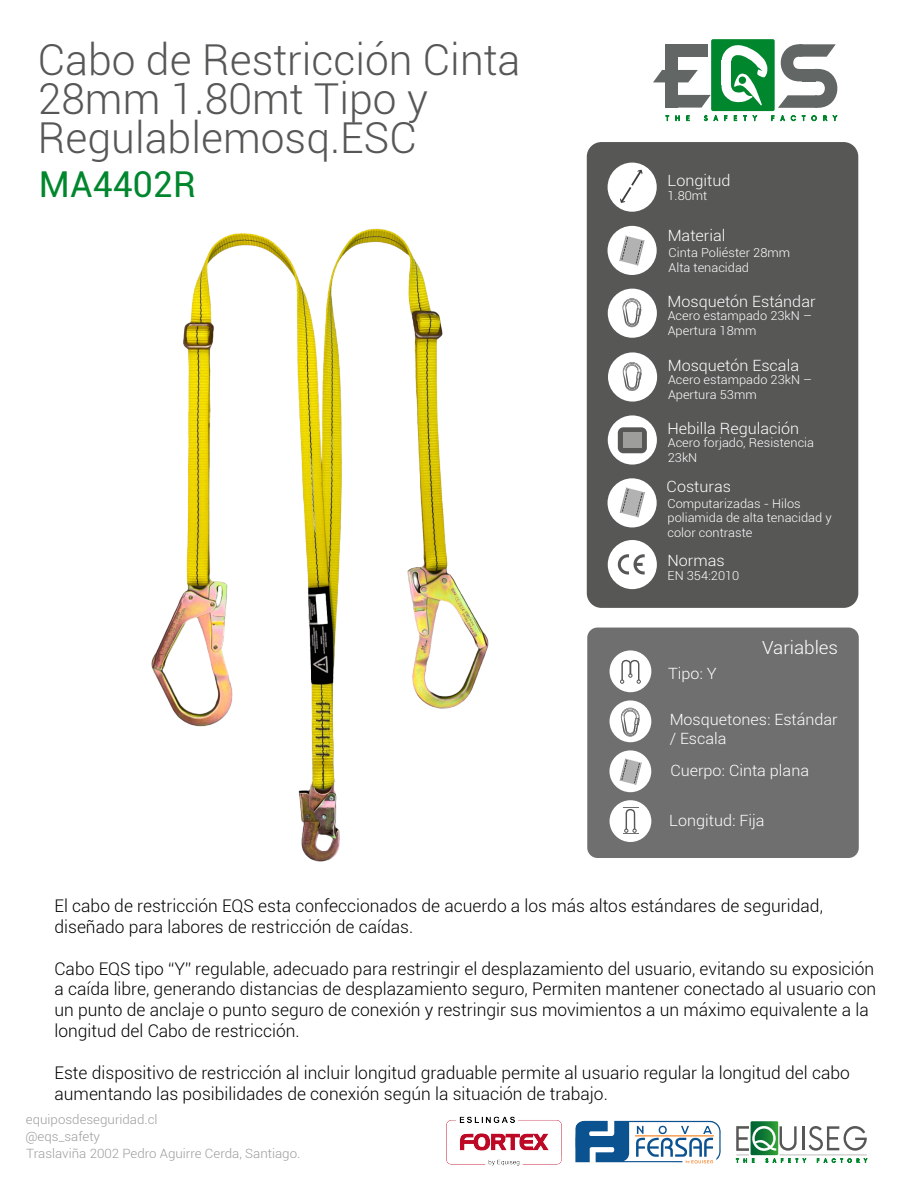
<style>
.page{position:relative;width:918px;height:1188px;background:#fff}
.page>*{position:absolute;margin:0;border:0;box-sizing:border-box;transform-origin:0 0}
.t1{font:300 42.6px/39px "Roboto";color:#575756}
.t2{font:35.7px "Roboto";color:#00862d}
.t3{font:300 18px "Roboto";color:#fff;scale:1.04 1}
.t4{font:300 17.4px/21px "Roboto";color:#000}
.t5{font:300 15.45px/18.6px "Roboto";color:#fff;scale:1.04 1}
.t6{font:300 12.75px/17.4px "Roboto";color:#9d9d9c;scale:1.04 1}
.t7{font:300 12.3px/14.7px "Roboto";color:#fff;scale:1.04 1}
</style>
<div class="page">
<div style="left:587px;top:142px;width:271px;height:466px;background:#575756;border-radius:15px"></div>
<div style="left:711px;top:39px;width:64px;height:72px;background:#00862d;border-radius:2px"></div>
<svg style="left:653px;top:41px;width:185px;height:80px"></svg>
<div style="left:608px;top:478px;width:49px;height:49px;background:#fff;border-radius:50%"></div>
<svg style="left:620px;top:487px;width:25px;height:31px"></svg>
<svg style="left:736px;top:1121px;width:131px;height:42px"></svg>
<img style="left:446px;top:1116px;width:116px;height:50px">
<img style="left:575px;top:1120px;width:146px;height:44px">
<div style="left:587px;top:628px;width:272px;height:230px;background:#706f6f;border-radius:10px"></div>
<div style="left:610px;top:650px;width:41px;height:42px;background:#fff;border-radius:50%"></div>
<div style="left:610px;top:700px;width:41px;height:42px;background:#fff;border-radius:50%"></div>
<div style="left:609px;top:750px;width:42px;height:42px;background:#fff;border-radius:50%"></div>
<div style="left:610px;top:800px;width:41px;height:42px;background:#fff;border-radius:50%"></div>
<div style="left:608px;top:540px;width:49px;height:49px;background:#fff;border-radius:50%"></div>
<svg style="left:618px;top:554px;width:27px;height:21px"></svg>
<svg style="left:621px;top:708px;width:19px;height:29px"></svg>
<svg style="left:623px;top:807px;width:15px;height:27px"></svg>
<div style="left:608px;top:289px;width:49px;height:49px;background:#fff;border-radius:50%"></div>
<div style="left:608px;top:163px;width:49px;height:49px;background:#fff;border-radius:50%"></div>
<svg style="left:620px;top:170px;width:23px;height:33px"></svg>
<svg style="left:623px;top:298px;width:18px;height:29px"></svg>
<div style="left:608px;top:226px;width:49px;height:49px;background:#fff;border-radius:50%"></div>
<svg style="left:619px;top:236px;width:26px;height:30px"></svg>
<div style="left:608px;top:415px;width:49px;height:50px;background:#fff;border-radius:50%"></div>
<div style="left:618px;top:427px;width:29px;height:26px;background:#575756;border-radius:6px"></div>
<div style="left:623px;top:432px;width:18px;height:16px;background:#9d9d9c"></div>
<div style="left:608px;top:352px;width:49px;height:50px;background:#fff;border-radius:50%"></div>
<svg style="left:623px;top:362px;width:19px;height:29px"></svg>
<img style="left:151px;top:228px;width:338px;height:634px">
<svg style="left:620px;top:759px;width:22px;height:26px"></svg>
<svg style="left:620px;top:660px;width:21px;height:24px"></svg>
<h1 class="t1" style="left:38px;top:38px;width:484px">Cabo de Restricción Cinta<br>28mm 1.80mt Tipo y<br>Regulablemosq.ESC</h1>
<h2 class="t2" style="left:39px;top:159px;width:158px">MA4402R</h2>
<p class="t5" style="left:668px;top:171px;width:62px">Longitud</p>
<p class="t7" style="left:668px;top:188px;width:40px">1.80mt</p>
<p class="t5" style="left:668px;top:226px;width:57px">Material</p>
<p class="t7" style="left:669px;top:245px;width:118px">Cinta Poliéster 28mm<br>Alta tenacidad</p>
<p class="t5" style="left:667px;top:291px;width:144px">Mosquetón Estándar</p>
<p class="t7" style="left:668px;top:308px;width:140px">Acero estampado 23kN –<br>Apertura 18mm</p>
<p class="t5" style="left:668px;top:355px;width:128px">Mosquetón Escala</p>
<p class="t7" style="left:668px;top:372px;width:140px">Acero estampado 23kN –<br>Apertura 53mm</p>
<p class="t5" style="left:668px;top:418px;width:128px">Hebilla Regulación</p>
<p class="t7" style="left:668px;top:435px;width:142px">Acero forjado, Resistencia<br>23kN</p>
<p class="t5" style="left:667px;top:477px;width:63px">Costuras</p>
<p class="t7" style="left:668px;top:496px;width:159px">Computarizadas - Hilos poliamida de alta tenacidad y color contraste</p>
<p class="t5" style="left:667px;top:550px;width:57px">Normas</p>
<p class="t7" style="left:668px;top:568px;width:70px">EN 354:2010</p>
<p class="t3" style="left:762px;top:636px;width:75px">Variables</p>
<p class="t5" style="left:668px;top:664px;width:48px">Tipo: Y</p>
<p class="t5" style="left:670px;top:710px;width:163px">Mosquetones: Estándar / Escala</p>
<p class="t5" style="left:670px;top:761px;width:135px">Cuerpo: Cinta plana</p>
<p class="t5" style="left:669px;top:811px;width:93px">Longitud: Fija</p>
<p class="t4" style="left:54px;top:894px;width:770px">El cabo de restricción EQS esta confeccionados de acuerdo a los más altos estándares de seguridad, diseñado para labores de restricción de caídas.</p>
<p class="t4" style="left:54px;top:957px;width:823px">Cabo EQS tipo “Y” regulable, adecuado para restringir el desplazamiento del usuario, evitando su exposición a caída libre, generando distancias de desplazamiento seguro, Permiten mantener conectado al usuario con un punto de anclaje o punto seguro de conexión y restringir sus movimientos a un máximo equivalente a la longitud del Cabo de restricción.</p>
<p class="t4" style="left:54px;top:1062px;width:797px">Este dispositivo de restricción al incluir longitud graduable permite al usuario regular la longitud del cabo aumentando las posibilidades de conexión según la situación de trabajo.</p>
<p class="t6" style="left:25px;top:1110px;width:266px">equiposdeseguridad.cl<br>@eqs_safety<br>Traslaviña 2002 Pedro Aguirre Cerda, Santiago.</p>
</div>
